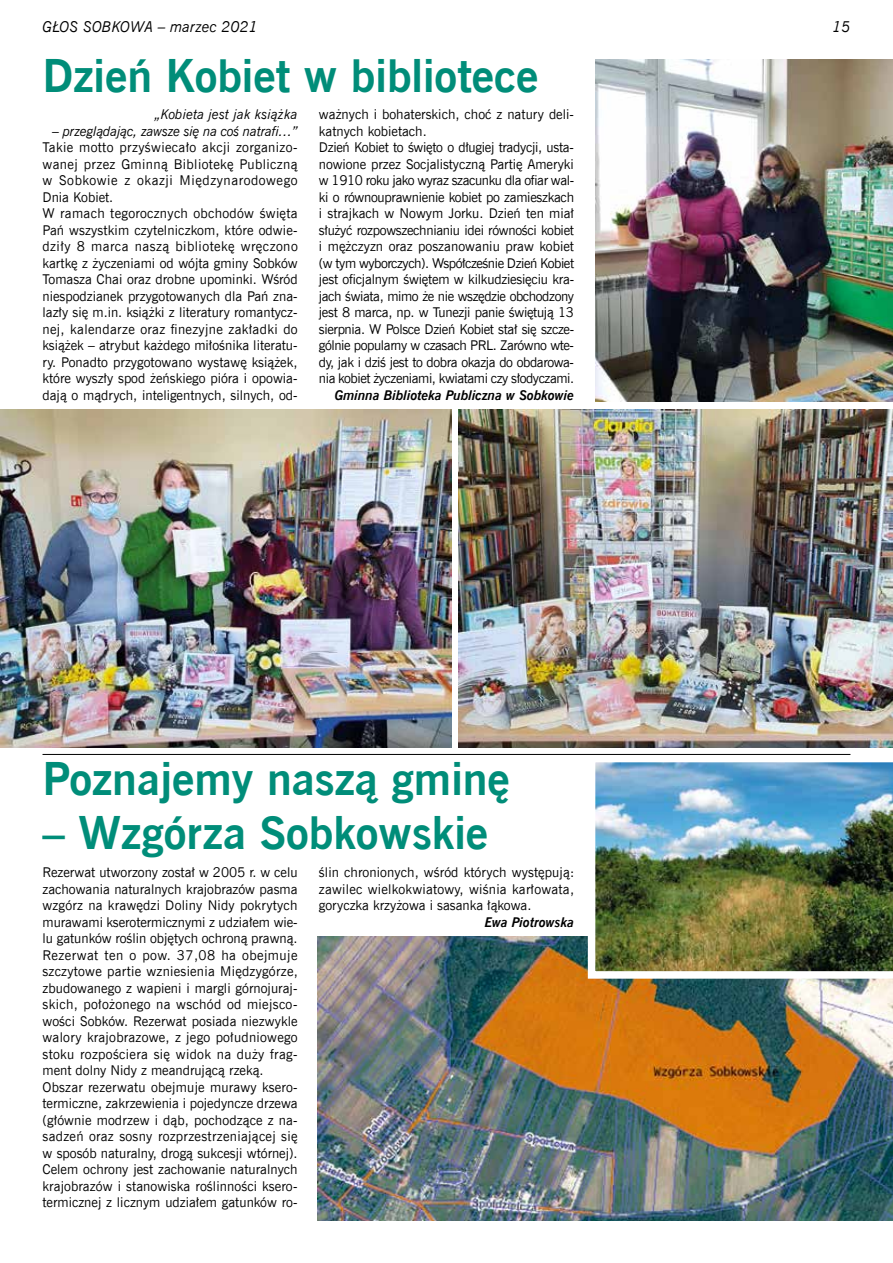
<style>
.page{position:relative;width:893px;height:1263px;background:#fff}
.page>*{position:absolute;margin:0;border:0;box-sizing:border-box;transform-origin:0 0}
.t1{font:700 45px "News Goth EU";color:#008d79}
.t2{font:italic 15px "News Goth EU";color:#000}
.t3{font:13.5px/16.5px "News Goth EU";color:#000}
.t4{font:13.5px/16.5px "News Goth EU";letter-spacing:-.02em;color:#000}
.t5{font:italic 700 13.5px "News Goth EU";color:#000}
.t6{font:italic 13.5px "News Goth EU";letter-spacing:-.02em;color:#000}
.t7{font:italic 13.5px "News Goth EU";color:#000}
</style>
<div class="page">
<img style="left:318px;top:936px;width:575px;height:284px">
<img style="left:584px;top:753px;width:309px;height:229px">
<img style="left:595px;top:60px;width:298px;height:342px">
<img style="left:458px;top:409px;width:435px;height:339px">
<img style="left:0;top:409px;width:451px;height:339px">
<hr style="left:43px;top:754px;width:807px;height:1px;background:#000">
<p class="t2" style="left:43px;top:18px;width:217px">GŁOS SOBKOWA – marzec 2021</p>
<p class="t2" style="left:832px;top:18px;width:20px">15</p>
<h1 class="t1" style="left:43px;top:48px;width:497px">Dzień Kobiet w bibliotece</h1>
<p class="t7" style="left:155px;top:106px;width:144px">„Kobieta jest jak książka</p>
<p class="t6" style="left:53px;top:123px;width:247px">– przeglądając, zawsze się na coś natrafi…”</p>
<p class="t3" style="left:43px;top:139px;width:257px">Takie motto przyświecało akcji zorganizo&shy;wanej przez Gminną Bibliotekę Publiczną w Sobkowie z okazji Międzynarodowego Dnia Kobiet.<br>W ramach tegorocznych obchodów święta Pań wszystkim czytelniczkom, które odwie&shy;dziły 8 marca naszą bibliotekę wręczono kartkę z życzeniami od wójta gminy Sobków Tomasza Chai oraz drobne upominki. Wśród niespodzianek przygotowanych dla Pań zna&shy;lazły się m.in. książki z literatury romantycz&shy;nej, kalendarze oraz finezyjne zakładki do książek – atrybut każdego miłośnika literatu&shy;ry. Ponadto przygotowano wystawę książek, które wyszły spod żeńskiego pióra i opowia&shy;dają o mądrych, inteligentnych, silnych, od-</p>
<p class="t4" style="left:319px;top:107px;width:257px">ważnych i bohaterskich, choć z natury deli&shy;katnych kobietach.<br>Dzień Kobiet to święto o długiej tradycji, usta&shy;nowione przez Socjalistyczną Partię Ameryki w 1910 roku jako wyraz szacunku dla ofiar wal&shy;ki o równouprawnienie kobiet po zamieszkach i strajkach w Nowym Jorku. Dzień ten miał służyć rozpowszechnianiu idei równości kobiet i mężczyzn oraz poszanowaniu praw kobiet (w tym wyborczych). Współcześnie Dzień Kobiet jest oficjalnym świętem w kilkudziesięciu kra&shy;jach świata, mimo że nie wszędzie obchodzony jest 8 marca, np. w Tunezji panie świętują 13 sierpnia. W Polsce Dzień Kobiet stał się szcze&shy;gólnie popularny w czasach PRL. Zarówno wte&shy;dy, jak i dziś jest to dobra okazja do obdarowa&shy;nia kobiet życzeniami, kwiatami czy słodyczami.</p>
<p class="t5" style="left:335px;top:386px;width:241px">Gminna Biblioteka Publiczna w Sobkowie</p>
<h1 class="t1" style="left:43px;top:751px;width:469px">Poznajemy naszą gminę</h1>
<h1 class="t1" style="left:43px;top:805px;width:447px">– Wzgórza Sobkowskie</h1>
<p class="t3" style="left:43px;top:864px;width:257px">Rezerwat utworzony został w 2005 r. w celu zachowania naturalnych krajobrazów pasma wzgórz na krawędzi Doliny Nidy pokrytych murawami kserotermicznymi z udziałem wie&shy;lu gatunków roślin objętych ochroną prawną.<br>Rezerwat ten o pow. 37,08 ha obejmuje szczytowe partie wzniesienia Międzygórze, zbudowanego z wapieni i margli górnojuraj&shy;skich, położonego na wschód od miejsco&shy;wości Sobków. Rezerwat posiada niezwykle walory krajobrazowe, z jego południowego stoku rozpościera się widok na duży frag&shy;ment dolny Nidy z meandrującą rzeką.<br>Obszar rezerwatu obejmuje murawy ksero&shy;termiczne, zakrzewienia i pojedyncze drzewa (głównie modrzew i dąb, pochodzące z na&shy;sadzeń oraz sosny rozprzestrzeniającej się w sposób naturalny, drogą sukcesji wtórnej).<br>Celem ochrony jest zachowanie naturalnych krajobrazów i stanowiska roślinności ksero&shy;termicznej z licznym udziałem gatunków ro-</p>
<p class="t3" style="left:319px;top:864px;width:257px;text-align:justify">ślin chronionych, wśród których występują: zawilec wielkokwiatowy, wiśnia karłowata, goryczka krzyżowa i sasanka łąkowa.</p>
<p class="t5" style="left:485px;top:913px;width:91px">Ewa Piotrowska</p>
</div>
